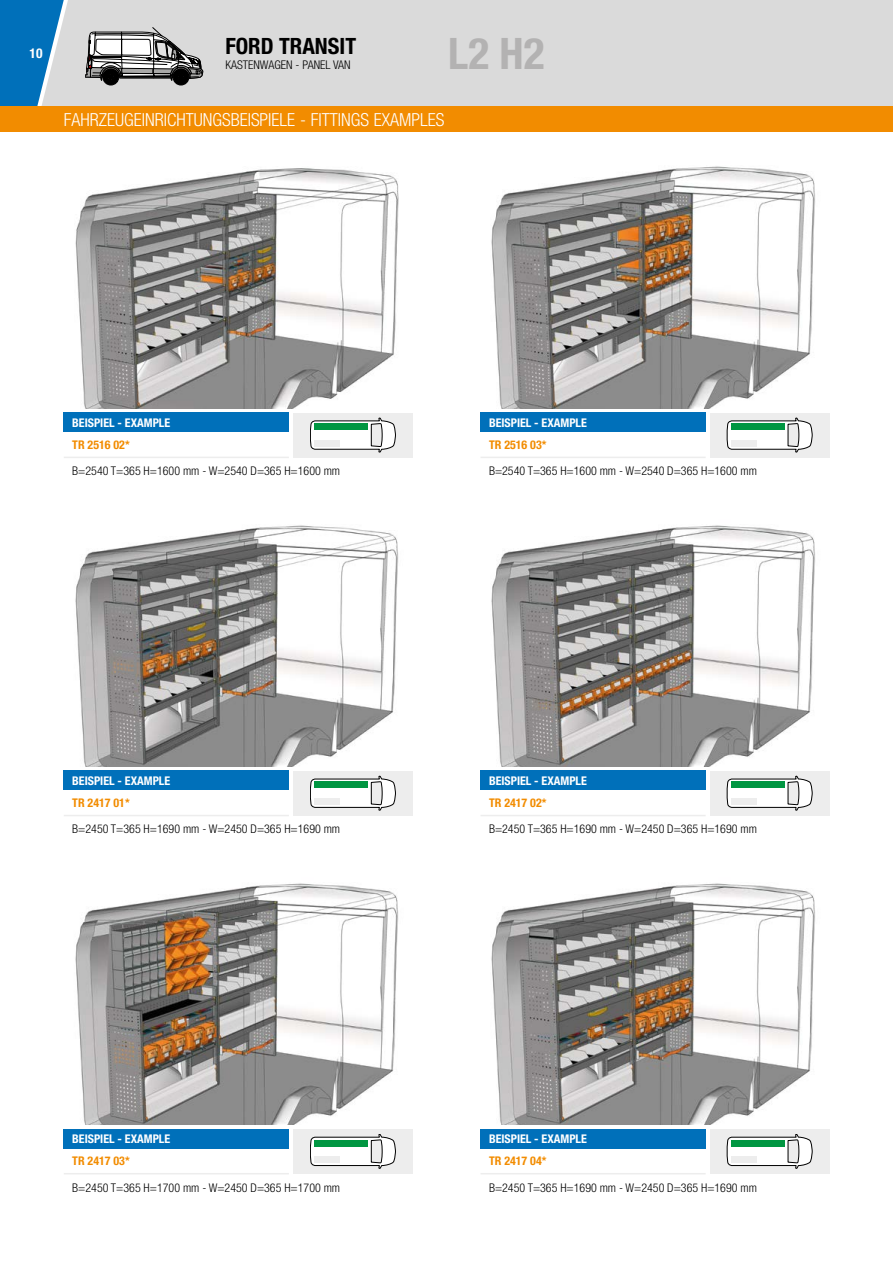
<style>
.page{position:relative;width:893px;height:1263px;background:#fff}
.page>*{position:absolute;margin:0;border:0;box-sizing:border-box;transform-origin:0 0}
.t1{font:700 condensed 43.5px "Helvetica Neue";color:#b3b2b2}
.t2{font:700 condensed 22.5px "Helvetica Neue";color:#000}
.t3{font:300 condensed 18px "Helvetica Neue";color:#fff}
.t4{font:700 condensed 13.5px "Helvetica Neue";color:#fff}
.t5{font:300 condensed 12px "Helvetica Neue";color:#000}
.t6{font:700 condensed 12px "Helvetica Neue";color:#fff}
.t7{font:700 condensed 12px "Helvetica Neue";color:#f28c00}
</style>
<div class="page">
<div style="left:0;top:0;width:41px;height:106px;background:#0070ba"></div>
<div style="left:41px;top:0;width:852px;height:106px;background:#dadada"></div>
<div style="left:0;top:106px;width:893px;height:26px;background:#f28c00"></div>
<img style="left:75px;top:525px;width:324px;height:241px">
<img style="left:75px;top:883px;width:324px;height:241px">
<img style="left:491px;top:166px;width:324px;height:242px">
<img style="left:491px;top:525px;width:324px;height:241px">
<img style="left:491px;top:883px;width:324px;height:241px">
<svg style="left:85px;top:27px;width:118px;height:58px"></svg>
<img style="left:75px;top:168px;width:324px;height:240px">
<div style="left:64px;top:771px;width:225px;height:19px;background:#0070ba"></div>
<div style="left:293px;top:771px;width:119px;height:44px;background:#ededed"></div>
<hr style="left:64px;top:815px;width:225px;height:1px;background:#ededed">
<svg style="left:310px;top:776px;width:86px;height:34px"></svg>
<div style="left:314px;top:782px;width:54px;height:6px;background:#009641"></div>
<div style="left:314px;top:798px;width:26px;height:7px;background:#ededed"></div>
<div style="left:64px;top:1129px;width:225px;height:19px;background:#0070ba"></div>
<div style="left:293px;top:1129px;width:119px;height:45px;background:#ededed"></div>
<hr style="left:64px;top:1173px;width:225px;height:1px;background:#ededed">
<svg style="left:310px;top:1134px;width:86px;height:34px"></svg>
<div style="left:314px;top:1140px;width:54px;height:6px;background:#009641"></div>
<div style="left:314px;top:1156px;width:26px;height:7px;background:#ededed"></div>
<div style="left:480px;top:413px;width:226px;height:19px;background:#0070ba"></div>
<div style="left:710px;top:413px;width:119px;height:44px;background:#ededed"></div>
<hr style="left:480px;top:457px;width:226px;height:1px;background:#ededed">
<svg style="left:727px;top:418px;width:85px;height:34px"></svg>
<div style="left:731px;top:423px;width:54px;height:7px;background:#009641"></div>
<div style="left:731px;top:440px;width:26px;height:7px;background:#ededed"></div>
<div style="left:480px;top:771px;width:226px;height:19px;background:#0070ba"></div>
<div style="left:710px;top:771px;width:119px;height:44px;background:#ededed"></div>
<hr style="left:480px;top:815px;width:226px;height:1px;background:#ededed">
<svg style="left:727px;top:776px;width:85px;height:34px"></svg>
<div style="left:731px;top:782px;width:54px;height:6px;background:#009641"></div>
<div style="left:731px;top:798px;width:26px;height:7px;background:#ededed"></div>
<div style="left:480px;top:1129px;width:226px;height:19px;background:#0070ba"></div>
<div style="left:710px;top:1129px;width:119px;height:45px;background:#ededed"></div>
<hr style="left:480px;top:1173px;width:226px;height:1px;background:#ededed">
<svg style="left:727px;top:1134px;width:85px;height:34px"></svg>
<div style="left:731px;top:1140px;width:54px;height:6px;background:#009641"></div>
<div style="left:731px;top:1156px;width:26px;height:7px;background:#ededed"></div>
<div style="left:64px;top:413px;width:225px;height:19px;background:#0070ba"></div>
<div style="left:293px;top:413px;width:119px;height:44px;background:#ededed"></div>
<hr style="left:64px;top:457px;width:225px;height:1px;background:#ededed">
<svg style="left:310px;top:418px;width:86px;height:34px"></svg>
<div style="left:314px;top:423px;width:54px;height:7px;background:#009641"></div>
<div style="left:314px;top:440px;width:26px;height:7px;background:#ededed"></div>
<h2 class="t2" style="left:225px;top:33px;width:132px">FORD TRANSIT</h2>
<p class="t5" style="left:225px;top:58px;width:127px">KASTENWAGEN - PANEL VAN</p>
<p class="t4" style="left:30px;top:45px;width:14px">10</p>
<h1 class="t1" style="left:448px;top:27px;width:98px">L2 H2</h1>
<h3 class="t3" style="left:64px;top:110px;width:382px">FAHRZEUGEINRICHTUNGSBEISPIELE - FITTINGS EXAMPLES</h3>
<p class="t6" style="left:72px;top:415px;width:99px">BEISPIEL - EXAMPLE</p>
<p class="t7" style="left:72px;top:437px;width:59px">TR 2516 02*</p>
<p class="t5" style="left:72px;top:464px;width:269px">B=2540 T=365 H=1600 mm - W=2540 D=365 H=1600 mm</p>
<p class="t6" style="left:489px;top:415px;width:99px">BEISPIEL - EXAMPLE</p>
<p class="t7" style="left:489px;top:437px;width:59px">TR 2516 03*</p>
<p class="t5" style="left:489px;top:464px;width:269px">B=2540 T=365 H=1600 mm - W=2540 D=365 H=1600 mm</p>
<p class="t6" style="left:72px;top:773px;width:99px">BEISPIEL - EXAMPLE</p>
<p class="t7" style="left:72px;top:795px;width:59px">TR 2417 01*</p>
<p class="t5" style="left:72px;top:822px;width:269px">B=2450 T=365 H=1690 mm - W=2450 D=365 H=1690 mm</p>
<p class="t6" style="left:72px;top:1132px;width:99px">BEISPIEL - EXAMPLE</p>
<p class="t7" style="left:72px;top:1154px;width:59px">TR 2417 03*</p>
<p class="t5" style="left:72px;top:1180px;width:269px">B=2450 T=365 H=1700 mm - W=2450 D=365 H=1700 mm</p>
<p class="t6" style="left:489px;top:773px;width:99px">BEISPIEL - EXAMPLE</p>
<p class="t7" style="left:489px;top:795px;width:59px">TR 2417 02*</p>
<p class="t5" style="left:489px;top:822px;width:269px">B=2450 T=365 H=1690 mm - W=2450 D=365 H=1690 mm</p>
<p class="t6" style="left:489px;top:1132px;width:99px">BEISPIEL - EXAMPLE</p>
<p class="t7" style="left:489px;top:1154px;width:59px">TR 2417 04*</p>
<p class="t5" style="left:489px;top:1180px;width:269px">B=2450 T=365 H=1690 mm - W=2450 D=365 H=1690 mm</p>
</div>
